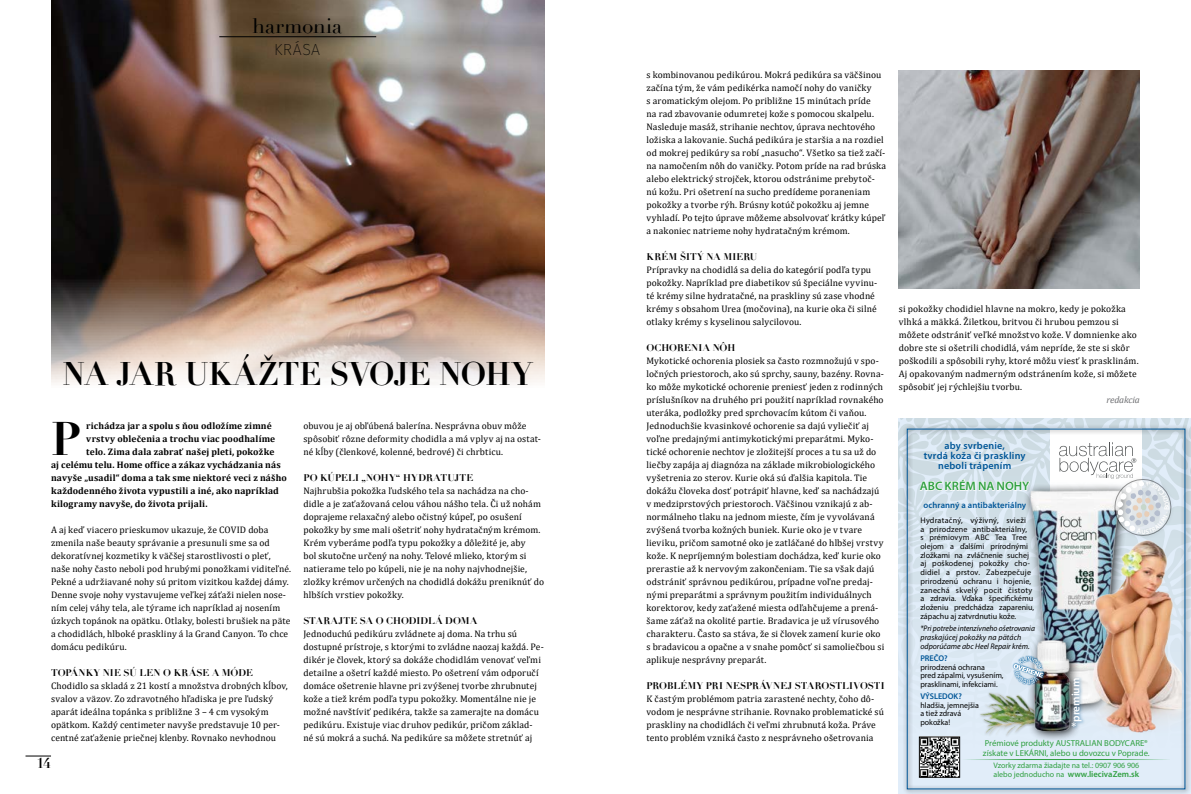
<style>
.page{position:relative;width:1191px;height:794px;background:#fff}
.page>*{position:absolute;margin:0;border:0;box-sizing:border-box;transform-origin:0 0}
.t1{font:700 46px "Didot";color:#000}
.t2{font:700 32px "Didot";letter-spacing:-.01em;color:#000;scale:.95 1}
.t3{font:20.6px "Didot";color:#000}
.t4{font:200 16px "Fira Sans";letter-spacing:.03em;color:#000}
.t5{font:700 14px "Didot";color:#000}
.t6{font:600 12.3px "Myriad Pro";color:#30a041}
.t7{font:600 11.1px "Myriad Pro";color:#fff}
.t8{font:600 10.1px/10.2px "Myriad Pro";letter-spacing:.02em;color:#005698;text-align:center}
.t9{font:9.5px/13px "Cambria";letter-spacing:.015em;color:#000}
.t10{font:700 9.5px "Cambria";letter-spacing:.015em;color:#000}
.t11{font:700 9.5px "Didot";letter-spacing:.01em;color:#000}
.t12{font:italic 9.5px "Cambria";letter-spacing:-.02em;color:#6d6e71}
.t13{font:8.7px/9.6px "Myriad Pro";color:#30a041}
.t14{font:600 8.7px "Myriad Pro";letter-spacing:.01em;color:#005698}
.t15{font:600 8.3px "Myriad Pro";color:#005698}
.t16{font:8.1px/8.7px "Myriad Pro";color:#000}
.t17{font:italic 8.1px/8.7px "Myriad Pro";color:#000;scale:.94 1}
.t18{font:8px/8.6px "Myriad Pro";color:#30a041}
.s1{font-weight:600;font-size:8.6px}
</style>
<div class="page">
<img style="left:51px;top:0;width:493px;height:385px">
<img style="left:899px;top:71px;width:241px;height:217px">
<svg style="left:899px;top:419px;width:292px;height:365px;background:#d7e4ed"></svg>
<div style="left:902px;top:424px;width:289px;height:370px;background:#000;opacity:.75"></div>
<svg style="left:1184px;top:788px;width:7px;height:6px"></svg>
<svg style="left:26px;top:756px;width:25px;height:1px"></svg>
<hr style="left:219px;top:36px;width:157px;height:1px;background:#000">
<svg style="left:1059px;top:442px;width:115px;height:97px"></svg>
<h3 class="t3" style="left:252px;top:13px;width:91px">harmonia</h3>
<h3 class="t4" style="left:274px;top:38px;width:48px">KRÁSA</h3>
<h2 class="t2" style="left:63px;top:353px;width:496px">NA JAR UKÁŽTE SVOJE NOHY</h2>
<h1 class="t1" style="left:51px;top:410px;width:31px">P</h1>
<p class="t10" style="left:86px;top:419px;width:187px">richádza jar a spolu s ňou odložíme zimné</p>
<p class="t10" style="left:86px;top:432px;width:190px">vrstvy oblečenia a trochu viac poodhalíme</p>
<p class="t10" style="left:86px;top:445px;width:190px">telo. Zima dala zabrať našej pleti, pokožke</p>
<p class="t10" style="left:51px;top:458px;width:231px">aj celému telu. Home office a zákaz vychádzania nás</p>
<p class="t10" style="left:51px;top:471px;width:237px">navyše „usadil“ doma a tak sme niektoré veci z nášho</p>
<p class="t10" style="left:51px;top:484px;width:229px">každodenného života vypustili a iné, ako napríklad</p>
<p class="t10" style="left:51px;top:497px;width:158px">kilogramy navyše, do života prijali.</p>
<p class="t9" style="left:51px;top:523px;width:242px">A aj keď viacero prieskumov ukazuje, že COVID doba zmenila naše beauty správanie a presunuli sme sa od dekoratívnej kozmetiky k väčšej starostlivosti o pleť, naše nohy často neboli pod hrubými ponožkami viditeľné.<br>Pekné a udržiavané nohy sú pritom vizitkou každej dámy.<br>Denne svoje nohy vystavujeme veľkej záťaži nielen nose&shy;ním celej váhy tela, ale týrame ich napríklad aj nosením úzkych topánok na opätku. Otlaky, bolesti brušiek na päte a chodidlách, hlboké praskliny á la Grand Canyon. To chce domácu pedikúru.</p>
<p class="t11" style="left:51px;top:667px;width:203px">TOPÁNKY NIE SÚ LEN O KRÁSE A MÓDE</p>
<p class="t9" style="left:51px;top:679px;width:238px">Chodidlo sa skladá z 21 kostí a množstva drobných kĺbov, svalov a väzov. Zo zdravotného hľadiska je pre ľudský aparát ideálna topánka s približne 3 – 4 cm vysokým opätkom. Každý centimeter navyše predstavuje 10 per&shy;centné zaťaženie priečnej klenby. Rovnako nevhodnou</p>
<h3 class="t5" style="left:36px;top:754px;width:16px">14</h3>
<p class="t9" style="left:303px;top:419px;width:239px">obuvou je aj obľúbená balerína. Nesprávna obuv môže spôsobiť rôzne deformity chodidla a má vplyv aj na ostat&shy;né kĺby (členkové, kolenné, bedrové) či chrbticu.</p>
<p class="t11" style="left:303px;top:472px;width:171px">PO KÚPELI „NOHY“ HYDRATUJTE</p>
<p class="t9" style="left:303px;top:484px;width:242px">Najhrubšia pokožka ľudského tela sa nachádza na cho&shy;didle a je zaťažovaná celou váhou nášho tela. Či už nohám doprajeme relaxačný alebo očistný kúpeľ, po osušení pokožky by sme mali ošetriť nohy hydratačným krémom.<br>Krém vyberáme podľa typu pokožky a dôležité je, aby<br>bol skutočne určený na nohy. Telové mlieko, ktorým si natierame telo po kúpeli, nie je na nohy najvhodnejšie, zložky krémov určených na chodidlá dokážu preniknúť do hlbších vrstiev pokožky.</p>
<p class="t11" style="left:303px;top:615px;width:175px">STARAJTE SA O CHODIDLÁ DOMA</p>
<p class="t9" style="left:303px;top:627px;width:242px">Jednoduchú pedikúru zvládnete aj doma. Na trhu sú dostupné prístroje, s ktorými to zvládne naozaj každá. Pe&shy;dikér je človek, ktorý sa dokáže chodidlám venovať veľmi detailne a ošetrí každé miesto. Po ošetrení vám odporučí domáce ošetrenie hlavne pri zvýšenej tvorbe zhrubnutej kože a tiež krém podľa typu pokožky. Momentálne nie je možné navštíviť pedikéra, takže sa zamerajte na domácu pedikúru. Existuje viac druhov pedikúr, pričom základ&shy;né sú mokrá a suchá. Na pedikúre sa môžete stretnúť aj</p>
<p class="t9" style="left:646px;top:68px;width:241px">s kombinovanou pedikúrou. Mokrá pedikúra sa väčšinou začína tým, že vám pedikérka namočí nohy do vaničky<br>s aromatickým olejom. Po približne 15 minútach príde<br>na rad zbavovanie odumretej kože s pomocou skalpelu.<br>Nasleduje masáž, strihanie nechtov, úprava nechtového ložiska a lakovanie. Suchá pedikúra je staršia a na rozdiel od mokrej pedikúry sa robí „nasucho“. Všetko sa tiež začí&shy;na namočením nôh do vaničky. Potom príde na rad brúska alebo elektrický strojček, ktorou odstránime prebytoč&shy;nú kožu. Pri ošetrení na sucho predídeme poraneniam pokožky a tvorbe rýh. Brúsny kotúč pokožku aj jemne vyhladí. Po tejto úprave môžeme absolvovať krátky kúpeľ a nakoniec natrieme nohy hydratačným krémom.</p>
<p class="t11" style="left:646px;top:251px;width:112px">KRÉM ŠITÝ NA MIERU</p>
<p class="t9" style="left:646px;top:263px;width:232px">Prípravky na chodidlá sa delia do kategórií podľa typu pokožky. Napríklad pre diabetikov sú špeciálne vyvinu&shy;té krémy silne hydratačné, na praskliny sú zase vhodné krémy s obsahom Urea (močovina), na kurie oka či silné otlaky krémy s kyselinou salycilovou.</p>
<p class="t11" style="left:646px;top:342px;width:90px">OCHORENIA NÔH</p>
<p class="t9" style="left:646px;top:354px;width:239px">Mykotické ochorenia plosiek sa často rozmnožujú v spo&shy;ločných priestoroch, ako sú sprchy, sauny, bazény. Rovna&shy;ko môže mykotické ochorenie preniesť jeden z rodinných príslušníkov na druhého pri použití napríklad rovnakého uteráka, podložky pred sprchovacím kútom či vaňou.<br>Jednoduchšie kvasinkové ochorenie sa dajú vyliečiť aj voľne predajnými antimykotickými preparátmi. Myko&shy;tické ochorenie nechtov je zložitejší proces a tu sa už do liečby zapája aj diagnóza na základe mikrobiologického vyšetrenia zo sterov. Kurie oká sú ďalšia kapitola. Tie dokážu človeka dosť potrápiť hlavne, keď sa nachádzajú v medziprstových priestoroch. Väčšinou vznikajú z ab&shy;normálneho tlaku na jednom mieste, čím je vyvolávaná zvýšená tvorba kožných buniek. Kurie oko je v tvare lieviku, pričom samotné oko je zatláčané do hlbšej vrstvy kože. K nepríjemným bolestiam dochádza, keď kurie oko prerastie až k nervovým zakončeniam. Tie sa však dajú odstrániť správnou pedikúrou, prípadne voľne predaj&shy;nými preparátmi a správnym použitím individuálnych korektorov, kedy zaťažené miesta odľahčujeme a prená&shy;šame záťaž na okolité partie. Bradavica je už vírusového charakteru. Často sa stáva, že si človek zamení kurie oko s bradavicou a opačne a v snahe pomôcť si samoliečbou si aplikuje nesprávny preparát.</p>
<p class="t11" style="left:646px;top:680px;width:239px">PROBLÉMY PRI NESPRÁVNEJ STAROSTLIVOSTI</p>
<p class="t9" style="left:646px;top:692px;width:239px">K častým problémom patria zarastené nechty, čoho dô&shy;vodom je nesprávne strihanie. Rovnako problematické sú praskliny na chodidlách či veľmi zhrubnutá koža. Práve tento problém vzniká často z nesprávneho ošetrovania</p>
<p class="t9" style="left:899px;top:302px;width:241px">si pokožky chodidiel hlavne na mokro, kedy je pokožka vlhká a mäkká. Žiletkou, britvou či hrubou pemzou si môžete odstrániť veľké množstvo kože. V domnienke ako dobre ste si ošetrili chodidlá, vám nepríde, že ste si skôr poškodili a spôsobili ryhy, ktoré môžu viesť k prasklinám.<br>Aj opakovaným nadmerným odstránením kože, si môžete spôsobiť jej rýchlejšiu tvorbu.</p>
<p class="t12" style="left:1106px;top:393px;width:35px">redakcia</p>
<p class="t8" style="left:923px;top:440px;width:103px">aby svrbenie,<br>tvrdá koža či praskliny neboli trápením</p>
<p class="t6" style="left:920px;top:478px;width:111px">ABC KRÉM NA NOHY</p>
<p class="t16" style="left:920px;top:516px;width:115px">Hydratačný, výživný, svieži<br>a prirodzene antibakteriálny,<br>s prémiovym ABC Tea Tree olejom a ďalšími prírodnými zložkami na zvláčnenie suchej aj poškodenej pokožky cho&shy;didiel a prstov. Zabezpečuje prirodzenú ochranu i hojenie, zanechá skvelý pocit čistoty a zdravia. Vďaka špecifickému zloženiu predchádza zapareniu, zápachu aj zatvrdnutiu kože.</p>
<p class="t17" style="left:920px;top:624px;width:123px">*Pri potrebe intenzívneho ošetrovania praskajúcej pokožky na pätách odporúčame abc Heel Repair krém.</p>
<p class="t15" style="left:920px;top:653px;width:29px">PREČO?</p>
<p class="t16" style="left:920px;top:662px;width:85px">prirodzená ochrana<br>pred zápalmi, vysušením, prasklinami, infekciami.</p>
<p class="t15" style="left:920px;top:691px;width:43px">VÝSLEDOK?</p>
<p class="t16" style="left:920px;top:700px;width:60px">hladšia, jemnejšia a tiež zdravá pokožka!</p>
<p class="t14" style="left:923px;top:500px;width:104px">ochranný a antibakteriálny</p>
<p class="t7" style="left:1068px;top:727px;width:51px;rotate:-90deg">*premium</p>
<p class="t13" style="left:983px;top:738px;width:168px">Prémiové produkty AUSTRALIAN BODYCARE® získate v LEKÁRNI, alebo u dovozcu v Poprade.</p>
<p class="t18" style="left:993px;top:761px;width:147px">Vzorky zdarma žiadajte na tel.: 0907 906 906 alebo jednoducho na <span class="s1">www.liecivaZem.sk</span></p>
</div>
